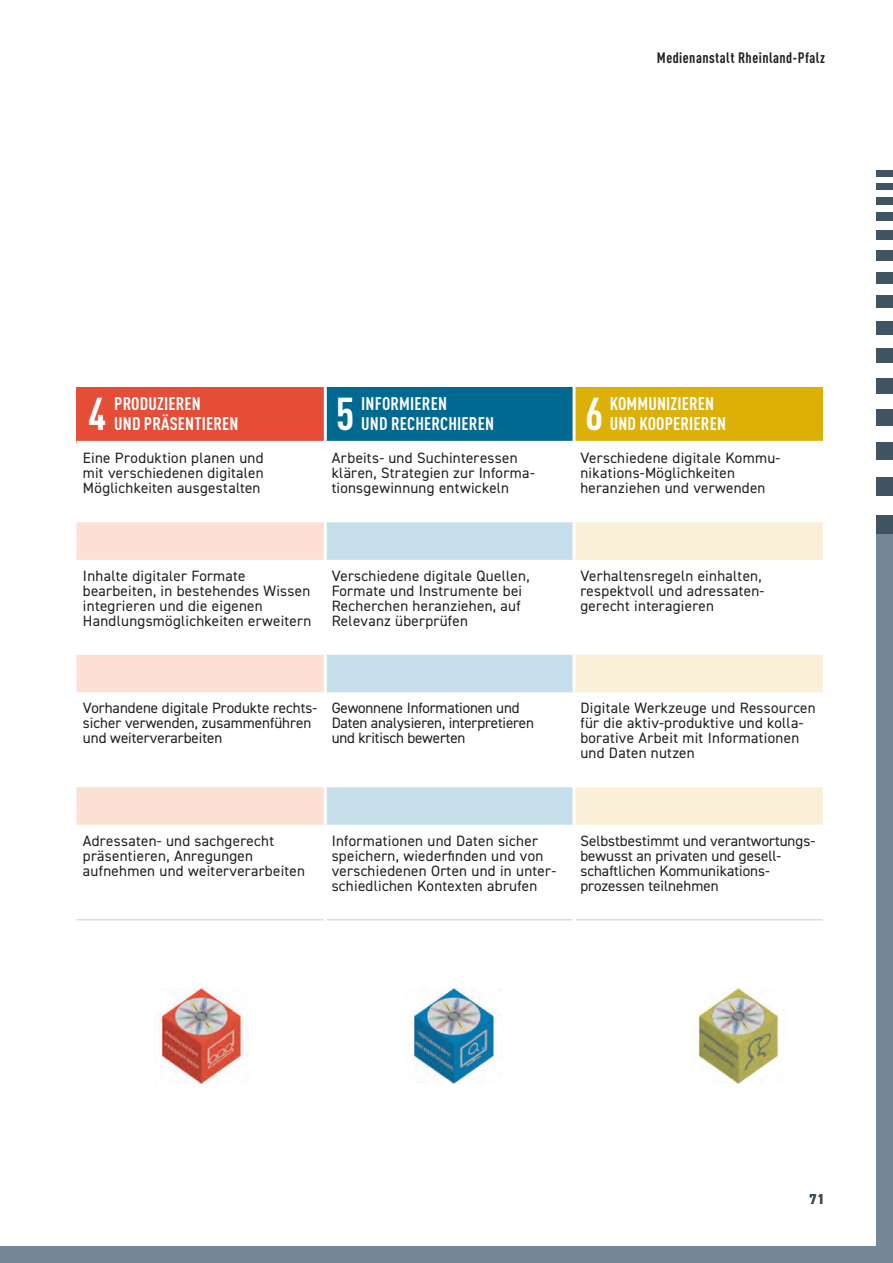
<style>
.page{position:relative;width:893px;height:1263px;background:#fff}
.page>*{position:absolute;margin:0;border:0;box-sizing:border-box;transform-origin:0 0}
.t1{font:700 condensed 45.45px "DINOT";color:#fff}
.t2{font:700 condensed 18px/19.5px "DINOT";letter-spacing:.01em;color:#fff}
.Fließtext_Einstieg{font:15px/15px "DIN2014";letter-spacing:.02em;color:#231f20}
.Fließtext_Einstieg-2{font:15px/15px "DIN2014";color:#231f20}
.Fließtext_Einstieg-3{font:15px/15px "DIN2014";letter-spacing:-.01em;color:#231f20}
.t3{font:700 condensed 15px "DINOT";letter-spacing:.03em;color:#231f20}
.t4{font:700 14.25px "DIN2014";color:#231f20}
</style>
<div class="page">
<div style="left:876px;top:515px;width:17px;height:19px;background:#405462"></div>
<div style="left:876px;top:170px;width:17px;height:7px;background:#405462"></div>
<div style="left:876px;top:183px;width:17px;height:6px;background:#405462"></div>
<div style="left:876px;top:197px;width:17px;height:7px;background:#405462"></div>
<div style="left:876px;top:213px;width:17px;height:8px;background:#405462"></div>
<div style="left:876px;top:231px;width:17px;height:9px;background:#405462"></div>
<div style="left:876px;top:250px;width:17px;height:11px;background:#405462"></div>
<div style="left:876px;top:272px;width:17px;height:11px;background:#405462"></div>
<div style="left:876px;top:296px;width:17px;height:12px;background:#405462"></div>
<div style="left:876px;top:321px;width:17px;height:13px;background:#405462"></div>
<div style="left:876px;top:349px;width:17px;height:14px;background:#405462"></div>
<div style="left:876px;top:378px;width:17px;height:15px;background:#405462"></div>
<div style="left:876px;top:409px;width:17px;height:16px;background:#405462"></div>
<div style="left:876px;top:443px;width:17px;height:17px;background:#405462"></div>
<div style="left:876px;top:478px;width:17px;height:18px;background:#405462"></div>
<div style="left:876px;top:534px;width:17px;height:729px;background:#748898"></div>
<div style="left:0;top:1246px;width:893px;height:17px;background:#748898"></div>
<div style="left:77px;top:387px;width:248px;height:55px;background:#e54d37"></div>
<div style="left:325px;top:387px;width:249px;height:55px;background:#006991"></div>
<div style="left:574px;top:387px;width:249px;height:55px;background:#ddb008"></div>
<svg style="left:77px;top:522px;width:247px;height:303px"></svg>
<svg style="left:327px;top:522px;width:246px;height:303px"></svg>
<svg style="left:576px;top:522px;width:247px;height:303px"></svg>
<hr style="left:324px;top:387px;width:3px;height:54px;background:#fff">
<hr style="left:573px;top:387px;width:3px;height:54px;background:#fff">
<hr style="left:77px;top:441px;width:248px;height:3px;background:#fff">
<hr style="left:325px;top:441px;width:249px;height:3px;background:#fff">
<hr style="left:574px;top:441px;width:249px;height:3px;background:#fff">
<hr style="left:77px;top:919px;width:247px;height:1px;background:#dcdddf">
<hr style="left:327px;top:919px;width:246px;height:1px;background:#dcdddf">
<hr style="left:576px;top:919px;width:247px;height:1px;background:#dcdddf">
<hr style="left:77px;top:692px;width:248px;height:2px;background:#fff">
<hr style="left:77px;top:560px;width:248px;height:1px;background:#fff">
<hr style="left:325px;top:692px;width:249px;height:2px;background:#fff">
<hr style="left:325px;top:560px;width:249px;height:1px;background:#fff">
<hr style="left:574px;top:692px;width:249px;height:2px;background:#fff">
<hr style="left:574px;top:560px;width:249px;height:1px;background:#fff">
<img style="left:411px;top:989px;width:90px;height:94px">
<img style="left:698px;top:989px;width:87px;height:94px">
<img style="left:154px;top:989px;width:95px;height:94px">
<p class="t3" style="left:657px;top:47px;width:169px">Medienanstalt Rheinland-Pfalz</p>
<p class="t1" style="left:88px;top:380px;width:20px">4</p>
<p class="t2" style="left:114px;top:393px;width:126px">PRODUZIEREN<br>UND PRÄSENTIEREN</p>
<p class="t1" style="left:336px;top:380px;width:20px">5</p>
<p class="t2" style="left:361px;top:393px;width:134px">INFORMIEREN<br>UND RECHERCHIEREN</p>
<p class="t1" style="left:585px;top:380px;width:20px">6</p>
<p class="t2" style="left:610px;top:393px;width:118px">KOMMUNIZIEREN<br>UND KOOPERIEREN</p>
<p class="Fließtext_Einstieg" style="left:83px;top:450px;width:182px;text-align:justify">Eine Produktion planen und mit verschiedenen digitalen Möglichkeiten ausgestalten</p>
<p class="Fließtext_Einstieg" style="left:332px;top:450px;width:205px">Arbeits- und Suchinteressen klären, Strategien zur Informa&shy;tionsgewinnung entwickeln</p>
<p class="Fließtext_Einstieg" style="left:580px;top:450px;width:201px">Verschiedene digitale Kommu&shy;nikations-Möglichkeiten heranziehen und verwenden</p>
<p class="Fließtext_Einstieg" style="left:83px;top:568px;width:230px">Inhalte digitaler Formate bearbeiten, in bestehendes Wissen integrieren und die eigenen<br>Handlungsmöglichkeiten erweitern</p>
<p class="Fließtext_Einstieg" style="left:332px;top:568px;width:199px">Verschiedene digitale Quellen,<br>Formate und Instrumente bei<br>Recherchen heranziehen, auf<br>Relevanz überprüfen</p>
<p class="Fließtext_Einstieg" style="left:580px;top:568px;width:183px;text-align:justify">Verhaltensregeln einhalten, respektvoll und adressaten-----‑ gerecht interagieren</p>
<p class="Fließtext_Einstieg-2" style="left:83px;top:700px;width:236px">Vorhandene digitale Produkte rechts&shy;sicher verwenden, zusammenführen und weiterverarbeiten</p>
<p class="Fließtext_Einstieg-3" style="left:332px;top:700px;width:204px">Gewonnene Informationen und<br>Daten analysieren, interpretieren und kritisch bewerten</p>
<p class="Fließtext_Einstieg" style="left:580px;top:700px;width:237px">Digitale Werkzeuge und Ressourcen für die aktiv-produktive und kolla&shy;borative Arbeit mit Informationen und Daten nutzen</p>
<p class="Fließtext_Einstieg" style="left:83px;top:833px;width:224px">Adressaten- und sachgerecht präsentieren, Anregungen aufnehmen und weiterverarbeiten</p>
<p class="Fließtext_Einstieg" style="left:332px;top:833px;width:226px">Informationen und Daten sicher speichern, wiederfinden und von verschiedenen Orten und in unter&shy;schiedlichen Kontexten abrufen</p>
<p class="Fließtext_Einstieg-2" style="left:580px;top:833px;width:235px">Selbstbestimmt und verantwortungs&shy;bewusst an privaten und gesell&shy;schaftlichen Kommunikations&shy;prozessen teilnehmen</p>
<p class="t4" style="left:809px;top:1189px;width:17px">71</p>
</div>
